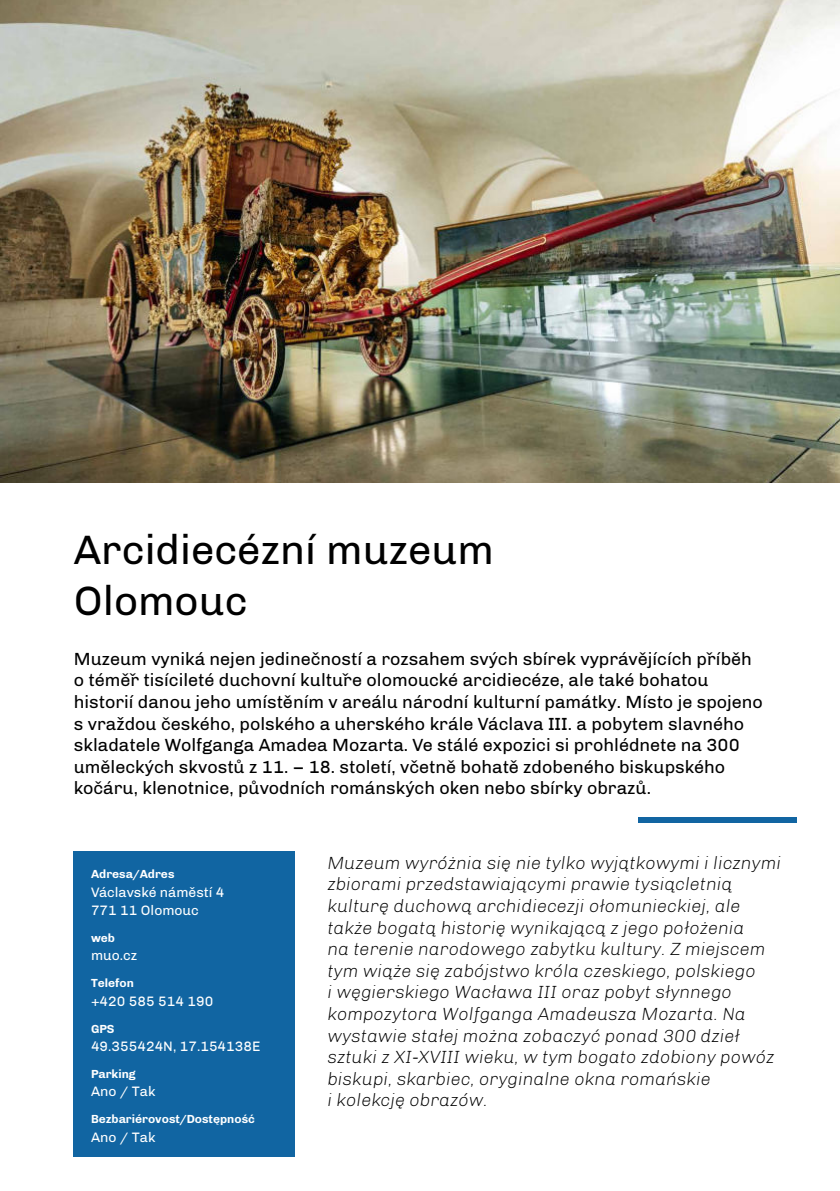
<style>
.page{position:relative;width:840px;height:1191px;background:#fff}
.page>*{position:absolute;margin:0;border:0;box-sizing:border-box;transform-origin:0 0}
.t1{font:42px/50.4px "Chivo";color:#000}
.t2{font:italic 300 18px/21.6px "Chivo";color:#000}
.t3{font:18px/21.6px "Chivo";color:#000}
.t4{font:14px/18.2px "Chivo";color:#fff}
.t5{font:700 12px "Chivo";color:#fff}
</style>
<div class="page">
<img style="left:0;top:0;width:839px;height:483px">
<div style="left:744px;top:816px;width:53px;height:6px;background:#1165a2"></div>
<div style="left:691px;top:816px;width:53px;height:6px;background:#1165a2"></div>
<div style="left:638px;top:816px;width:53px;height:6px;background:#1165a2"></div>
<div style="left:74px;top:852px;width:221px;height:305px;background:#1165a2"></div>
<h1 class="t1" style="left:74px;top:524px;width:421px">Arcidiecézní muzeum<br>Olomouc</h1>
<p class="t3" style="left:74px;top:648px;width:690px">Muzeum vyniká nejen jedinečností a rozsahem svých sbírek vyprávějících příběh o téměř tisícileté duchovní kultuře olomoucké arcidiecéze, ale také bohatou historií danou jeho umístěním v areálu národní kulturní památky. Místo je spojeno s vraždou českého, polského a uherského krále Václava III. a pobytem slavného skladatele Wolfganga Amadea Mozarta. Ve stálé expozici si prohlédnete na 300 uměleckých skvostů z 11. – 18. století, včetně bohatě zdobeného biskupského kočáru, klenotnice, původních románských oken nebo sbírky obrazů.</p>
<p class="t5" style="left:91px;top:869px;width:85px">Adresa/Adres</p>
<p class="t4" style="left:91px;top:882px;width:135px">Václavské náměstí 4<br>771 11 Olomouc</p>
<p class="t5" style="left:91px;top:933px;width:25px">web</p>
<p class="t4" style="left:91px;top:946px;width:48px">muo.cz</p>
<p class="t5" style="left:91px;top:978px;width:44px">Telefon</p>
<p class="t4" style="left:91px;top:991px;width:124px">+420 585 514 190</p>
<p class="t5" style="left:91px;top:1024px;width:25px">GPS</p>
<p class="t4" style="left:91px;top:1037px;width:171px">49.355424N, 17.154138E</p>
<p class="t5" style="left:91px;top:1069px;width:46px">Parking</p>
<p class="t4" style="left:91px;top:1082px;width:66px">Ano / Tak</p>
<p class="t5" style="left:91px;top:1112px;width:165px">Bezbariérovost/Dostępność</p>
<p class="t4" style="left:91px;top:1127px;width:66px">Ano / Tak</p>
<p class="t2" style="left:327px;top:852px;width:455px">Muzeum wyróżnia się nie tylko wyjątkowymi i licznymi zbiorami przedstawiającymi prawie tysiącletnią kulturę duchową archidiecezji ołomunieckiej, ale także bogatą historię wynikającą z jego położenia<br>na terenie narodowego zabytku kultury. Z miejscem tym wiąże się zabójstwo króla czeskiego, polskiego<br>i węgierskiego Wacława III oraz pobyt słynnego kompozytora Wolfganga Amadeusza Mozarta. Na wystawie stałej można zobaczyć ponad 300 dzieł sztuki z XI-XVIII wieku, w tym bogato zdobiony powóz biskupi, skarbiec, oryginalne okna romańskie<br>i kolekcję obrazów.</p>
</div>
